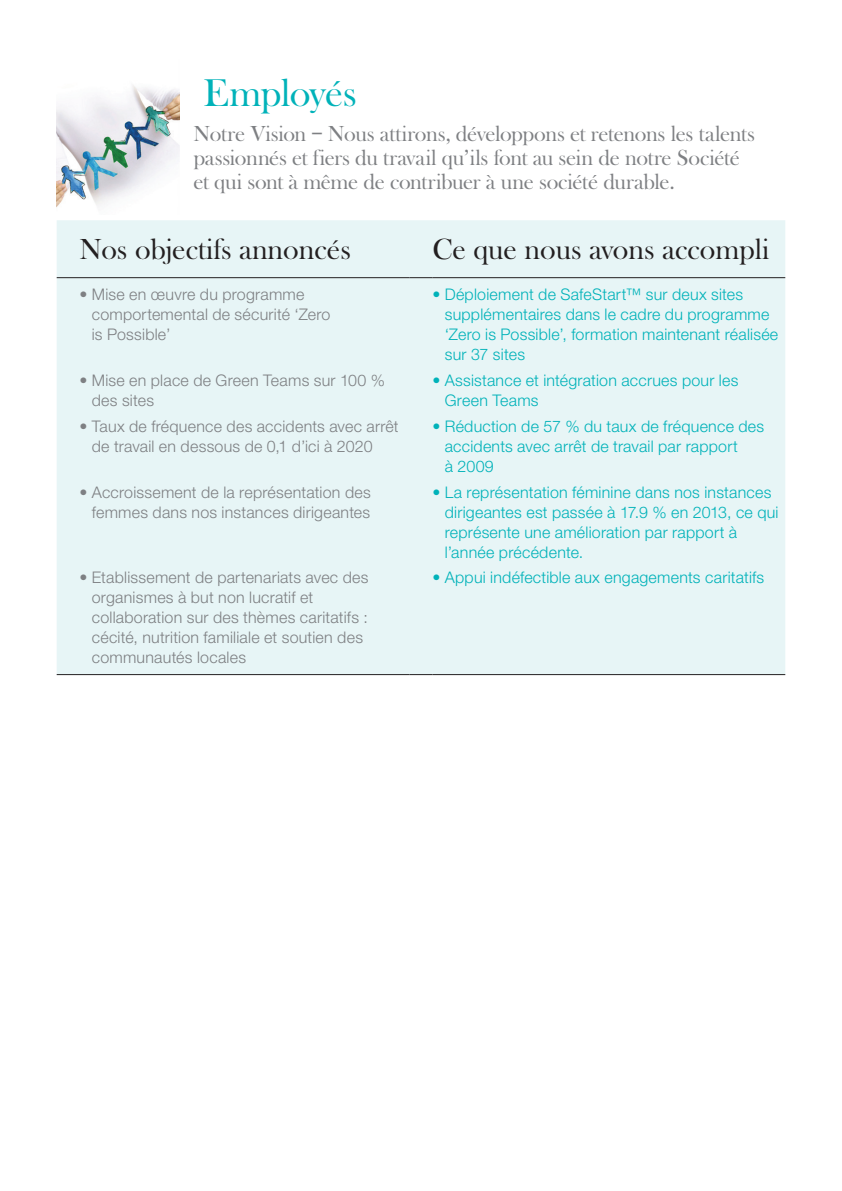
<style>
.page{position:relative;width:842px;height:1191px;background:#fff}
.page>*{position:absolute;margin:0;border:0;box-sizing:border-box;transform-origin:0 0}
.t1{font:40px "Baskerville Old Face EF";letter-spacing:-.015em;color:#00b2b9}
.Quote3{font:30px "Baskerville Old Face EF";color:#231f20}
.Heading1_PageTitle{font:22.4px/24px "Baskerville Old Face EF";letter-spacing:-.02em;color:#7e8083}
.Bullets{font:300 16px/20px "Helvetica Neue LT Std";letter-spacing:.015em;color:#00b2b9}
.Bullets-2{font:300 16px/20px "Helvetica Neue LT Std";letter-spacing:.015em;color:#7e8083}
</style>
<div class="page">
<div style="left:57px;top:220px;width:728px;height:454px;background:#e7f5f6"></div>
<svg style="left:410px;top:674px;width:22px;height:1px"></svg>
<hr style="left:432px;top:674px;width:353px;height:1px;background:#231f20">
<svg style="left:410px;top:277px;width:22px;height:1px"></svg>
<hr style="left:432px;top:277px;width:353px;height:1px;background:#231f20">
<hr style="left:57px;top:277px;width:353px;height:1px;background:#231f20">
<hr style="left:57px;top:674px;width:353px;height:1px;background:#231f20">
<img style="left:57px;top:85px;width:122px;height:122px">
<p class="t1" style="left:203px;top:71px;width:155px">Employés</p>
<p class="Heading1_PageTitle" style="left:193px;top:122px;width:563px">Notre Vision – Nous attirons, développons et retenons les talents passionnés et fiers du travail qu’ils font au sein de notre Société et qui sont à même de contribuer à une société durable.</p>
<p class="Quote3" style="left:79px;top:233px;width:273px">Nos objectifs annoncés</p>
<p class="Quote3" style="left:432px;top:233px;width:338px">Ce que nous avons accompli</p>
<p class="Bullets-2" style="left:92px;top:284px;width:240px;text-indent:-12px">• Mise en œuvre du programme comportemental de sécurité ‘Zero is Possible’</p>
<p class="Bullets-2" style="left:92px;top:370px;width:295px;text-indent:-12px">• Mise en place de Green Teams sur 100 % des sites</p>
<p class="Bullets-2" style="left:92px;top:416px;width:308px;text-indent:-12px">• Taux de fréquence des accidents avec arrêt de travail en dessous de 0,1 d’ici à 2020</p>
<p class="Bullets-2" style="left:79px;top:481px;width:293px;text-align:right">• Accroissement de la représentation des femmes dans nos instances dirigeantes</p>
<p class="Bullets" style="left:445px;top:284px;width:335px;text-indent:-12px">• Déploiement de SafeStart™ sur deux sites supplémentaires dans le cadre du programme ‘Zero is Possible’, formation maintenant réalisée sur 37 sites</p>
<p class="Bullets" style="left:445px;top:370px;width:295px;text-indent:-12px">• Assistance et intégration accrues pour les<br>Green Teams</p>
<p class="Bullets" style="left:445px;top:416px;width:321px;text-indent:-12px">• Réduction de 57 % du taux de fréquence des accidents avec arrêt de travail par rapport<br>à 2009</p>
<p class="Bullets" style="left:445px;top:481px;width:335px;text-indent:-12px">• La représentation féminine dans nos instances dirigeantes est passée à 17.9 % en 2013, ce qui représente une amélioration par rapport à l’année précédente.</p>
<p class="Bullets" style="left:432px;top:567px;width:333px">• Appui indéfectible aux engagements caritatifs</p>
<p class="Bullets-2" style="left:92px;top:567px;width:278px;text-indent:-12px">• Etablissement de partenariats avec des organismes à but non lucratif et collaboration sur des thèmes caritatifs : cécité, nutrition familiale et soutien des communautés locales</p>
</div>
